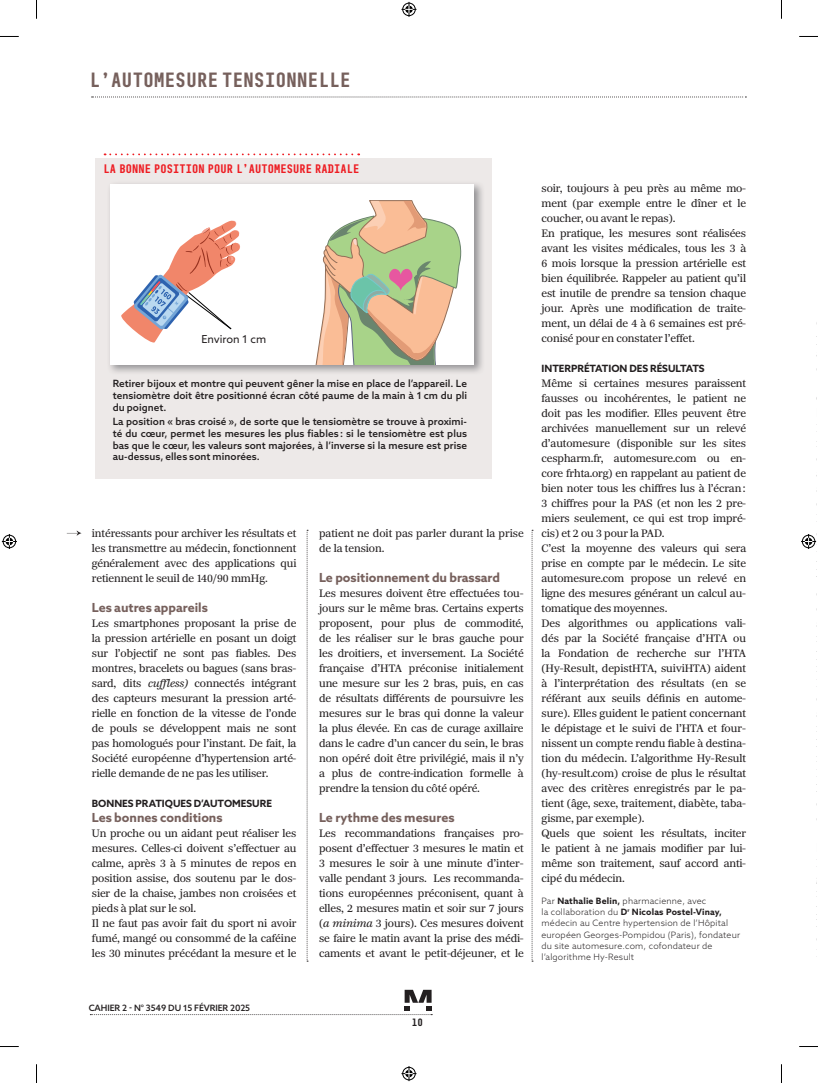
<style>
.page{position:relative;width:818px;height:1083px;background:#fff}
.page>*{position:absolute;margin:0;border:0;box-sizing:border-box;transform-origin:0 0}
.t1{font:700 18.75px "BC Sklonar";letter-spacing:.02em;color:#76605c}
.t2{font:700 12.5px "Azo Sans";color:#76605c}
.t3{font:700 11.25px "BC Sklonar";letter-spacing:.01em;color:#ee1d23}
.t4{font:11px "Azo Sans";color:#231f20}
.t5{font:10.62px/15px "Richmond Text";letter-spacing:-.005em;color:#231f20;text-align:justify}
.t6{font:500 10px/11.9px "Azo Sans";letter-spacing:.005em;color:#231f20;text-align:justify}
.t7{font:700 10px "Azo Sans";color:#231f20}
.t8{font:700 10px "BC Sklonar";color:#231f20}
.t9{font:300 8.75px/11.2px "Azo Sans";letter-spacing:.02em;color:#231f20}
.t10{font:500 8.75px "Azo Sans";letter-spacing:-.01em;color:#231f20}
.s1{font-style:italic}
.s2{font-weight:700}
</style>
<div class="page">
<div style="left:95px;top:159px;width:396px;height:320px;background:#ede9e8"></div>
<svg style="left:91px;top:97px;width:655px;height:1px"></svg>
<svg style="left:306px;top:530px;width:2px;height:432px"></svg>
<svg style="left:531px;top:530px;width:1px;height:432px"></svg>
<svg style="left:90px;top:990px;width:342px;height:25px"></svg>
<svg style="left:67px;top:530px;width:14px;height:6px"></svg>
<img style="left:109px;top:183px;width:374px;height:190px">
<div style="left:110px;top:184px;width:364px;height:181px;background:#fff"></div>
<svg style="left:121px;top:220px;width:119px;height:123px"></svg>
<svg style="left:315px;top:200px;width:147px;height:165px"></svg>
<svg style="left:104px;top:153px;width:255px;height:2px"></svg>
<svg style="left:0;top:36px;width:19px;height:1px"></svg>
<svg style="left:799px;top:36px;width:18px;height:1px"></svg>
<svg style="left:0;top:1046px;width:19px;height:1px"></svg>
<svg style="left:799px;top:1046px;width:18px;height:1px"></svg>
<svg style="left:36px;top:0;width:1px;height:19px"></svg>
<svg style="left:36px;top:1064px;width:1px;height:19px"></svg>
<svg style="left:401px;top:2px;width:15px;height:15px"></svg>
<svg style="left:401px;top:1066px;width:15px;height:15px"></svg>
<svg style="left:2px;top:534px;width:15px;height:15px"></svg>
<svg style="left:801px;top:534px;width:14px;height:15px"></svg>
<h1 class="t1" style="left:90px;top:69px;width:262px">L’AUTOMESURE TENSIONNELLE</h1>
<p class="t3" style="left:104px;top:162px;width:257px">LA BONNE POSITION POUR L'AUTOMESURE RADIALE</p>
<p class="t4" style="left:201px;top:332px;width:66px">Environ 1 cm</p>
<p class="t6" style="left:113px;top:378px;width:355px">Retirer bijoux et montre qui peuvent gêner la mise en place de l’appareil. Le tensiomètre doit être positionné écran côté paume de la main à 1 cm du pli du poignet.</p>
<p class="t6" style="left:113px;top:415px;width:355px">La position « bras croisé », de sorte que le tensiomètre se trouve à proximi&shy;té du cœur, permet les mesures les plus fiables : si le tensiomètre est plus bas que le cœur, les valeurs sont majorées, à l’inverse si la mesure est prise au-dessus, elles sont minorées.</p>
<p class="t5" style="left:92px;top:526px;width:206px">intéressants pour archiver les résultats et les transmettre au médecin, fonctionnent généralement avec des applications qui retiennent le seuil de 140/90 mmHg.</p>
<p class="t2" style="left:92px;top:599px;width:117px">Les autres appareils</p>
<p class="t5" style="left:92px;top:616px;width:206px">Les smartphones proposant la prise de la pression artérielle en posant un doigt sur l’objectif ne sont pas fiables. Des montres, bracelets ou bagues (sans bras&shy;sard, dits <span class="s1">cuffless)</span> connectés intégrant des capteurs mesurant la pression arté&shy;rielle en fonction de la vitesse de l’onde de pouls se développent mais ne sont pas homologués pour l’instant. De fait, la Société européenne d’hypertension arté&shy;rielle demande de ne pas les utiliser.</p>
<p class="t7" style="left:92px;top:797px;width:181px">BONNES PRATIQUES D’AUTOMESURE</p>
<p class="t2" style="left:92px;top:809px;width:132px">Les bonnes conditions</p>
<p class="t5" style="left:92px;top:826px;width:206px;text-align:left">Un proche ou un aidant peut réaliser les mesures. Celles-ci doivent s’effectuer au calme, après 3 à 5 minutes de repos en position assise, dos soutenu par le dos&shy;sier de la chaise, jambes non croisées et pieds à plat sur le sol.<br>Il ne faut pas avoir fait du sport ni avoir fumé, mangé ou consommé de la caféine les 30 minutes précédant la mesure et le</p>
<p class="t10" style="left:89px;top:1002px;width:163px">CAHIER 2 - N° 3549 DU 15 FÉVRIER 2025</p>
<p class="t5" style="left:319px;top:526px;width:206px">patient ne doit pas parler durant la prise de la tension.</p>
<p class="t2" style="left:319px;top:569px;width:182px">Le positionnement du brassard</p>
<p class="t5" style="left:319px;top:586px;width:206px">Les mesures doivent être effectuées tou&shy;jours sur le même bras. Certains experts proposent, pour plus de commodité, de les réaliser sur le bras gauche pour les droitiers, et inversement. La Société française d’HTA préconise initialement une mesure sur les 2 bras, puis, en cas de résultats différents de poursuivre les mesures sur le bras qui donne la valeur la plus élevée. En cas de curage axillaire dans le cadre d’un cancer du sein, le bras non opéré doit être privilégié, mais il n’y a plus de contre-indication formelle à prendre la tension du côté opéré.</p>
<p class="t2" style="left:319px;top:809px;width:137px">Le rythme des mesures</p>
<p class="t5" style="left:319px;top:826px;width:206px">Les recommandations françaises pro&shy;posent d’effectuer 3 mesures le matin et 3 mesures le soir à une minute d’inter&shy;valle pendant 3 jours. Les recommanda&shy;tions européennes préconisent, quant à elles, 2 mesures matin et soir sur 7 jours (<span class="s1">a minima</span> 3 jours). Ces mesures doivent se faire le matin avant la prise des médi&shy;caments et avant le petit-déjeuner, et le</p>
<p class="t8" style="left:411px;top:1016px;width:12px">10</p>
<p class="t5" style="left:541px;top:181px;width:206px;text-align:left">soir, toujours à peu près au même mo&shy;ment (par exemple entre le dîner et le coucher, ou avant le repas).<br>En pratique, les mesures sont réalisées avant les visites médicales, tous les 3 à 6 mois lorsque la pression artérielle est bien équilibrée. Rappeler au patient qu’il est inutile de prendre sa tension chaque jour. Après une modification de traite&shy;ment, un délai de 4 à 6 semaines est pré&shy;conisé pour en constater l’effet.</p>
<p class="t7" style="left:541px;top:362px;width:164px">INTERPRÉTATION DES RÉSULTATS</p>
<p class="t5" style="left:541px;top:376px;width:206px;text-align:left">Même si certaines mesures paraissent fausses ou incohérentes, le patient ne doit pas les modifier. Elles peuvent être archivées manuellement sur un relevé d’automesure (disponible sur les sites cespharm.fr, automesure.com ou en&shy;core frhta.org) en rappelant au patient de bien noter tous les chiffres lus à l’écran :<br>3 chiffres pour la PAS (et non les 2 pre&shy;miers seulement, ce qui est trop impré&shy;cis) et 2 ou 3 pour la PAD.<br>C’est la moyenne des valeurs qui sera prise en compte par le médecin. Le site automesure.com propose un relevé en ligne des mesures générant un calcul au&shy;tomatique des moyennes.<br>Des algorithmes ou applications vali&shy;dés par la Société française d’HTA ou la Fondation de recherche sur l’HTA (Hy-Result, depistHTA, suiviHTA) aident à l’interpré tation des résultats (en se référant aux seuils définis en autome&shy;sure). Elles guident le patient concernant le dépistage et le suivi de l’HTA et four&shy;nissent un compte rendu fiable à destina&shy;tion du médecin. L’algorithme Hy-Result (hy-result.com) croise de plus le résultat avec des critères enregistrés par le pa&shy;tient (âge, sexe, traitement, diabète, taba&shy;gisme, par exemple).<br>Quels que soient les résultats, inciter le patient à ne jamais modifier par lui&shy;même son traitement, sauf accord anti&shy;cipé du médecin.</p>
<p class="t9" style="left:541px;top:895px;width:200px">Par <span class="s2">Nathalie Belin,</span> pharmacienne, avec<br>la collaboration du <span class="s2">D</span><sup>r</sup> <span class="s2">Nicolas Postel-Vinay, </span>médecin au Centre hypertension de l’Hôpital européen Georges-Pompidou (Paris), fondateur du site automesure.com, cofondateur de l’algorithme Hy-Result</p>
</div>
